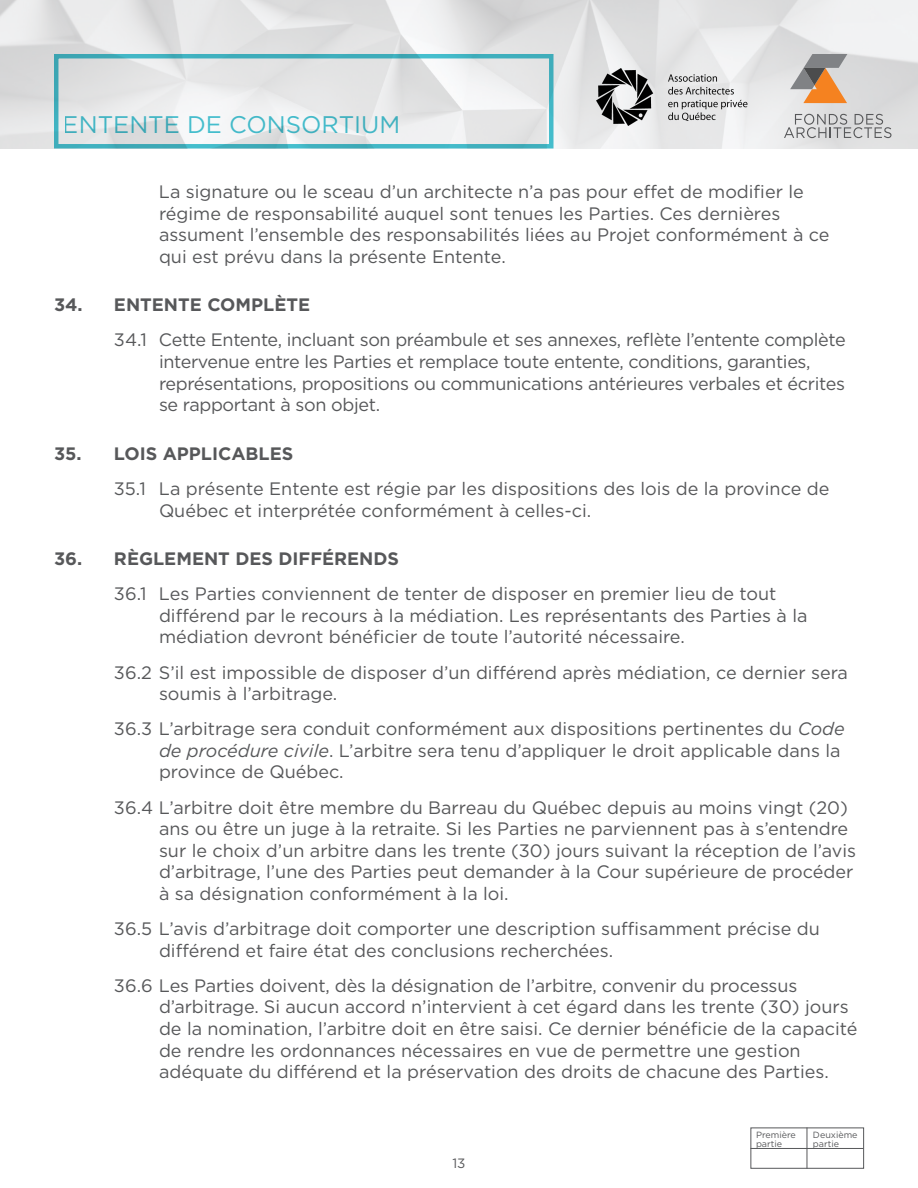
<style>
.page{position:relative;width:918px;height:1188px;background:#fff}
.page>*{position:absolute;margin:0;border:0;box-sizing:border-box;transform-origin:0 0}
.t1{font:24px "Gotham";color:#47c3d2}
.t2{font:18px/21.6px "Gotham";color:#57585a}
.t3{font:18px/21.6px "Gotham";letter-spacing:-.02em;color:#57585a}
.t4{font:700 18px "Gotham";color:#57585a}
.t5{font:13.5px "Gotham";color:#57585a}
.t6{font:9px "Gotham";color:#57585a}
.s1{font-style:italic}
</style>
<div class="page">
<img style="left:0;top:0;width:918px;height:148px">
<div style="left:54px;top:54px;width:500px;height:94px;border:4px solid #47c3d2"></div>
<svg style="left:784px;top:114px;width:107px;height:24px;background:#c2c2c3"></svg>
<svg style="left:790px;top:54px;width:57px;height:49px;background:#c0a289"></svg>
<img style="left:596px;top:68px;width:152px;height:57px">
<div style="left:750px;top:1128px;width:114px;height:41px;border:1px solid #57585a"></div>
<hr style="left:750px;top:1148px;width:113px;height:1px;background:#57585a">
<hr style="left:807px;top:1128px;width:1px;height:41px;background:#57585a">
<h1 class="t1" style="left:63px;top:109px;width:339px">ENTENTE DE CONSORTIUM</h1>
<p class="t2" style="left:159px;top:180px;width:672px">La signature ou le sceau d’un architecte n’a pas pour effet de modifier le régime de responsabilité auquel sont tenues les Parties. Ces dernières assument l’ensemble des responsabilités liées au Projet conformément à ce qui est prévu dans la présente Entente.</p>
<p class="t4" style="left:54px;top:293px;width:258px">34. ENTENTE COMPLÈTE</p>
<p class="t3" style="left:159px;top:329px;width:688px;text-indent:-45px">34.1 Cette Entente, incluant son préambule et ses annexes, reflète l’entente complète intervenue entre les Parties et remplace toute entente, conditions, garanties, représentations, propositions ou communications antérieures verbales et écrites se rapportant à son objet.</p>
<p class="t4" style="left:54px;top:442px;width:241px">35. LOIS APPLICABLES</p>
<p class="t2" style="left:159px;top:477px;width:672px;text-indent:-45px">35.1 La présente Entente est régie par les dispositions des lois de la province de<br>Québec et interprétée conformément à celles-ci.</p>
<p class="t4" style="left:54px;top:547px;width:346px">36. RÈGLEMENT DES DIFFÉRENDS</p>
<p class="t2" style="left:159px;top:583px;width:650px;text-indent:-45px">36.1 Les Parties conviennent de tenter de disposer en premier lieu de tout différend par le recours à la médiation. Les représentants des Parties à la médiation devront bénéficier de toute l’autorité nécessaire.</p>
<p class="t2" style="left:159px;top:661px;width:691px;text-indent:-45px">36.2 S’il est impossible de disposer d’un différend après médiation, ce dernier sera soumis à l’arbitrage.</p>
<p class="t2" style="left:159px;top:718px;width:687px;text-indent:-45px">36.3 L’arbitrage sera conduit conformément aux dispositions pertinentes du <span class="s1">Code de procédure civile</span>. L’arbitre sera tenu d’appliquer le droit applicable dans la province de Québec.</p>
<p class="t2" style="left:159px;top:796px;width:699px;text-indent:-45px">36.4 L’arbitre doit être membre du Barreau du Québec depuis au moins vingt (20) ans ou être un juge à la retraite. Si les Parties ne parviennent pas à s’entendre sur le choix d’un arbitre dans les trente (30) jours suivant la réception de l’avis d’arbitrage, l’une des Parties peut demander à la Cour supérieure de procéder à sa désignation conformément à la loi.</p>
<p class="t2" style="left:159px;top:918px;width:662px;text-indent:-45px">36.5 L’avis d’arbitrage doit comporter une description suffisamment précise du différend et faire état des conclusions recherchées.</p>
<p class="t2" style="left:159px;top:974px;width:700px;text-indent:-45px">36.6 Les Parties doivent, dès la désignation de l’arbitre, convenir du processus d’arbitrage. Si aucun accord n’intervient à cet égard dans les trente (30) jours de la nomination, l’arbitre doit en être saisi. Ce dernier bénéficie de la capacité de rendre les ordonnances nécessaires en vue de permettre une gestion adéquate du différend et la préservation des droits de chacune des Parties.</p>
<p class="t5" style="left:452px;top:1155px;width:15px">13</p>
<p class="t6" style="left:756px;top:1129px;width:41px">Première</p>
<p class="t6" style="left:813px;top:1129px;width:46px">Deuxième</p>
<p class="t6" style="left:756px;top:1138px;width:28px">partie</p>
<p class="t6" style="left:813px;top:1138px;width:28px">partie</p>
</div>
